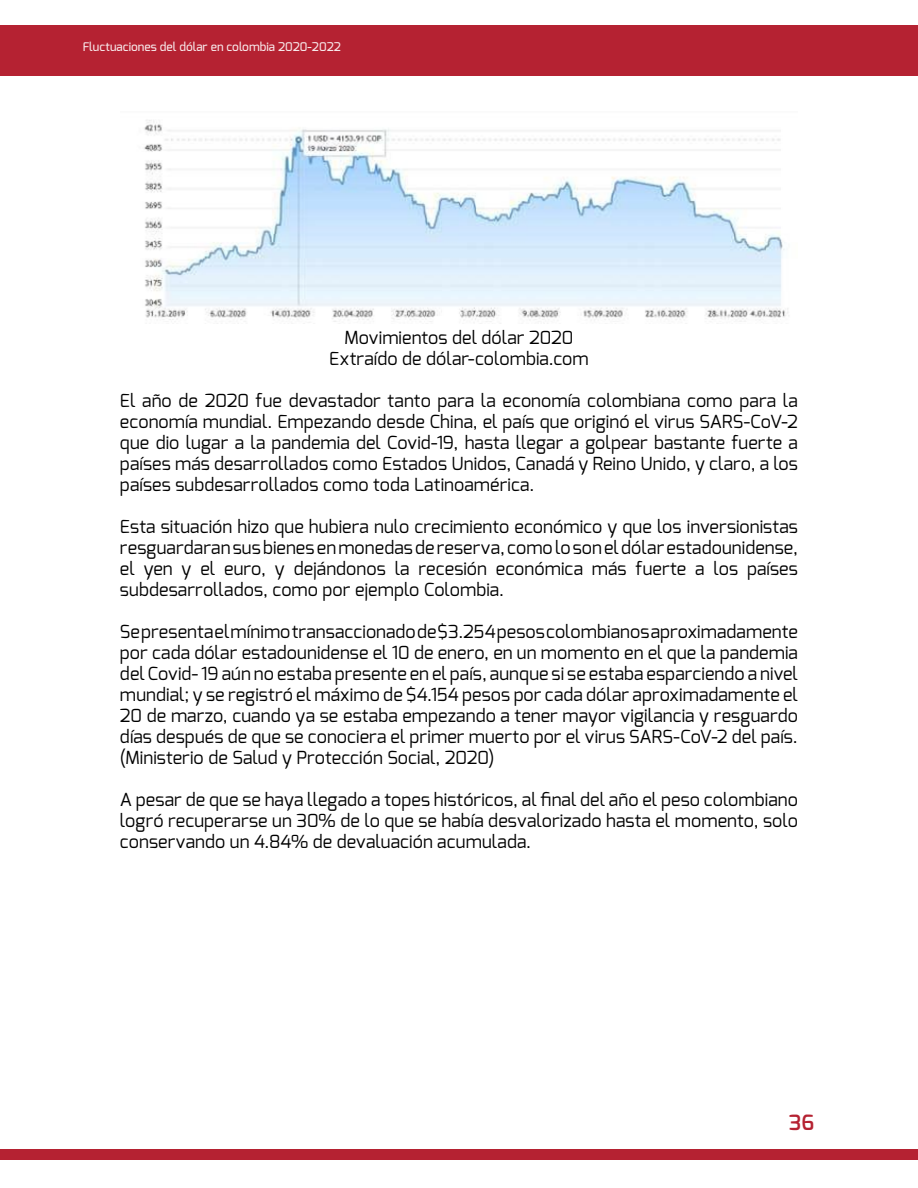
<style>
.page{position:relative;width:918px;height:1188px;background:#fff}
.page>*{position:absolute;margin:0;border:0;box-sizing:border-box;transform-origin:0 0}
.t1{font:600 21px "Exo";color:#b52232}
.t2{font:18px/21px "Exo";color:#000;text-align:justify}
.t3{font:500 12px "Exo";color:#fff}
</style>
<div class="page">
<div style="left:0;top:25px;width:918px;height:51px;background:#b52232"></div>
<div style="left:0;top:1150px;width:918px;height:10px;background:#b52232"></div>
<img style="left:144px;top:120px;width:645px;height:202px">
<p class="t3" style="left:82px;top:39px;width:260px">Fluctuaciones del dólar en colombia 2020-2022</p>
<p class="t2" style="left:329px;top:327px;width:261px;text-align:center">Movimientos del dólar 2020<br>Extraído de dólar-colombia.com</p>
<p class="t2" style="left:120px;top:390px;width:680px">El año de 2020 fue devastador tanto para la economía colombiana como para la economía mundial. Empezando desde China, el país que originó el virus SARS-CoV-2 que dio lugar a la pandemia del Covid-19, hasta llegar a golpear bastante fuerte a países más desarrollados como Estados Unidos, Canadá y Reino Unido, y claro, a los países subdesarrollados como toda Latinoamérica.</p>
<p class="t2" style="left:120px;top:516px;width:680px">Esta situación hizo que hubiera nulo crecimiento económico y que los inversionistas resguardaran sus bienes en monedas de reserva, como lo son el dólar estadounidense, el yen y el euro, y dejándonos la recesión económica más fuerte a los países subdesarrollados, como por ejemplo Colombia.</p>
<p class="t2" style="left:120px;top:621px;width:680px">Se presenta el mínimo transaccionado de $3.254 pesos colombianos aproximadamente por cada dólar estadounidense el 10 de enero, en un momento en el que la pandemia del Covid- 19 aún no estaba presente en el país, aunque si se estaba esparciendo a nivel mundial; y se registró el máximo de $4.154 pesos por cada dólar aproximadamente el 20 de marzo, cuando ya se estaba empezando a tener mayor vigilancia y resguardo días después de que se conociera el primer muerto por el virus SARS-CoV-2 del país. (Ministerio de Salud y Protección Social, 2020)</p>
<p class="t2" style="left:120px;top:789px;width:680px">A pesar de que se haya llegado a topes históricos, al final del año el peso colombiano logró recuperarse un 30% de lo que se había desvalorizado hasta el momento, solo conservando un 4.84% de devaluación acumulada.</p>
<p class="t1" style="left:789px;top:1109px;width:27px">36</p>
</div>
